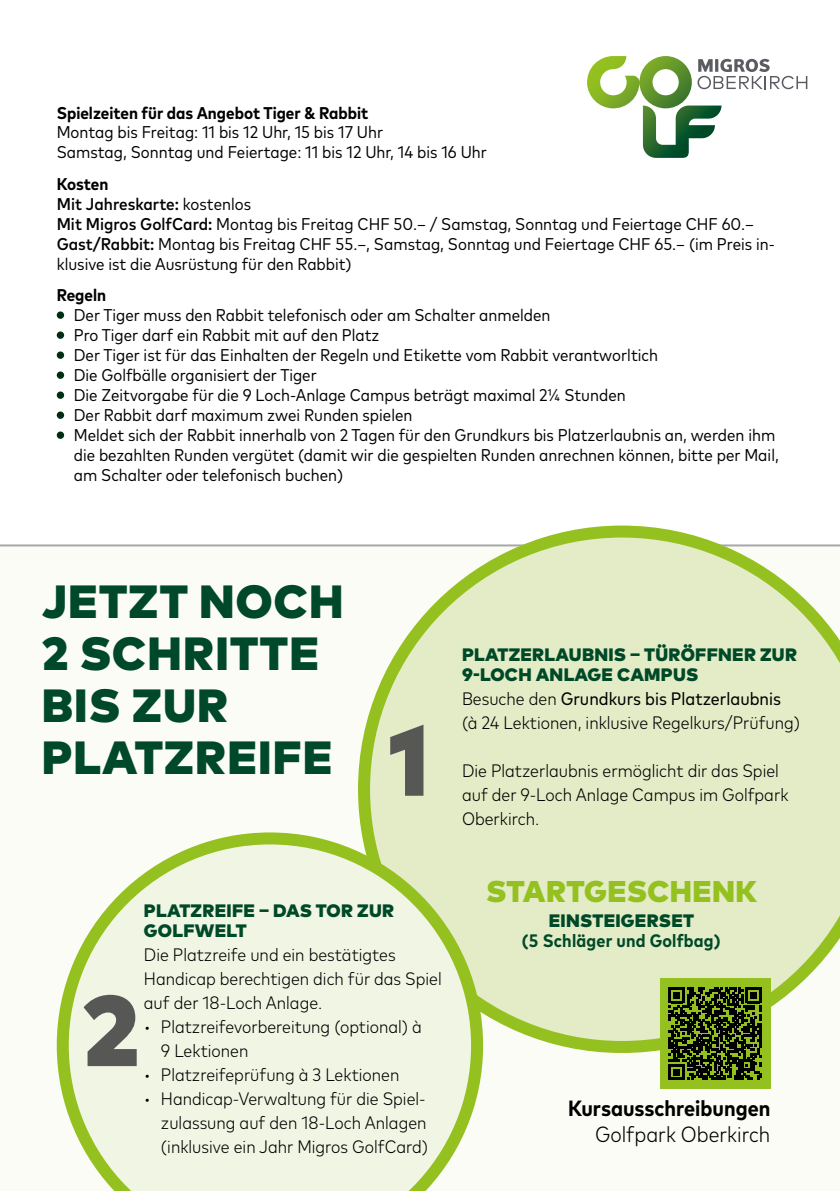
<style>
.page{position:relative;width:840px;height:1191px;background:#fff}
.page>*{position:absolute;margin:0;border:0;box-sizing:border-box;transform-origin:0 0}
.t1{font:900 100px "Mark Pro";color:#575756}
.t2{font:900 46.4px/52px "Mark Pro";letter-spacing:.025em;color:#004928}
.t3{font:900 30px "Mark Pro";letter-spacing:.01em;color:#94c11f}
.t4{font:700 condensed 22px "Mark Pro";color:#000}
.t5{font:300 condensed 22px "Mark Pro";color:#000}
.t6{font:300 condensed 18px/24px "Mark Pro";color:#000}
.t7{font:900 18px/20px "Mark Pro";letter-spacing:.015em;color:#004928}
.t8{font:700 condensed 18px "Mark Pro";letter-spacing:.01em;color:#004928}
.t9{font:condensed 17px/20px "Mark Pro";color:#000}
.t10{font:700 condensed 17px "Mark Pro";color:#000}
.s1{font-weight:700}
.s2{font-weight:500}
.s3{font-weight:400}
</style>
<div class="page">
<svg style="left:358px;top:525px;width:481px;height:528px;background:#e1ebc3"></svg>
<svg style="left:57px;top:832px;width:426px;height:359px;background:#e9f1d4"></svg>
<div style="left:659px;top:978px;width:111px;height:111px;background:#94c11f"></div>
<svg style="left:668px;top:987px;width:93px;height:93px"></svg>
<svg style="left:587px;top:56px;width:219px;height:102px"></svg>
<div style="left:57px;top:311px;width:7px;height:8px;background:#002e15;border-radius:50%"></div>
<div style="left:57px;top:331px;width:7px;height:8px;background:#002e15;border-radius:50%"></div>
<div style="left:57px;top:351px;width:7px;height:8px;background:#002e15;border-radius:50%"></div>
<div style="left:57px;top:371px;width:7px;height:8px;background:#002e15;border-radius:50%"></div>
<div style="left:57px;top:391px;width:7px;height:8px;background:#002e15;border-radius:50%"></div>
<div style="left:57px;top:411px;width:7px;height:8px;background:#002e15;border-radius:50%"></div>
<div style="left:57px;top:431px;width:7px;height:8px;background:#002e15;border-radius:50%"></div>
<p class="t10" style="left:57px;top:100px;width:313px">Spielzeiten für das Angebot Tiger &amp; Rabbit</p>
<p class="t9" style="left:57px;top:121px;width:431px">Montag bis Freitag: 11 bis 12 Uhr, 15 bis 17 Uhr<br>Samstag, Sonntag und Feiertage: 11 bis 12 Uhr, 14 bis 16 Uhr</p>
<p class="t9" style="left:57px;top:173px;width:719px"><span class="s1">Kosten<br></span><span class="s2">Mit Jahreskarte:</span> kostenlos<br><span class="s2">Mit Migros GolfCard:</span> Montag bis Freitag CHF 50.– / Samstag, Sonntag und Feiertage CHF 60.– <span class="s2">Gast/Rabbit:</span> Montag bis Freitag CHF 55.–, Samstag, Sonntag und Feiertage CHF 65.– (im Preis in&shy;klusive ist die Ausrüstung für den Rabbit)</p>
<p class="t10" style="left:57px;top:282px;width:51px">Regeln</p>
<p class="t9" style="left:74px;top:304px;width:706px">Der Tiger muss den Rabbit telefonisch oder am Schalter anmelden<br>Pro Tiger darf ein Rabbit mit auf den Platz<br>Der Tiger ist für das Einhalten der Regeln und Etikette vom Rabbit verantworltich<br>Die Golfbälle organisiert der Tiger<br>Die Zeitvorgabe für die 9 Loch-Anlage Campus beträgt maximal 2¼ Stunden<br>Der Rabbit darf maximum zwei Runden spielen<br>Meldet sich der Rabbit innerhalb von 2 Tagen für den Grundkurs bis Platzerlaubnis an, werden ihm die bezahlten Runden vergütet (damit wir die gespielten Runden anrechnen können, bitte per Mail, am Schalter oder telefonisch buchen)</p>
<h2 class="t2" style="left:42px;top:572px;width:303px">JETZT NOCH<br>2 SCHRITTE<br>BIS ZUR<br>PLATZREIFE</h2>
<h1 class="t1" style="left:388px;top:683px;width:42px">1</h1>
<p class="t7" style="left:461px;top:643px;width:336px">PLATZERLAUBNIS – TÜRÖFFNER ZUR<br>9-LOCH ANLAGE CAMPUS</p>
<p class="t6" style="left:461px;top:685px;width:339px">Besuche den <span class="s3">Grundkurs bis Platzerlaubnis </span>(à 24 Lektionen, inklusive Regelkurs/Prüfung)</p>
<p class="t6" style="left:461px;top:757px;width:328px">Die Platzerlaubnis ermöglicht dir das Spiel auf der 9-Loch Anlage Campus im Golfpark<br>Oberkirch.</p>
<p class="t7" style="left:144px;top:898px;width:251px">PLATZREIFE – DAS TOR ZUR<br>GOLFWELT</p>
<p class="t6" style="left:144px;top:941px;width:299px">Die Platzreife und ein bestätigtes<br>Handicap berechtigen dich für das Spiel auf der 18-Loch Anlage.</p>
<p class="t6" style="left:161px;top:1013px;width:262px;text-indent:-17px">• Platzreifevorbereitung (optional) à<br>9 Lektionen</p>
<p class="t6" style="left:144px;top:1061px;width:257px">• Platzreifeprüfung à 3 Lektionen</p>
<p class="t6" style="left:161px;top:1085px;width:268px;text-indent:-17px">• Handicap-Verwaltung für die Spiel&shy;zulassung auf den 18-Loch Anlagen (inklusive ein Jahr Migros GolfCard)</p>
<h1 class="t1" style="left:81px;top:953px;width:59px">2</h1>
<h3 class="t3" style="left:486px;top:867px;width:272px">STARTGESCHENK</h3>
<p class="t7" style="left:548px;top:909px;width:146px">EINSTEIGERSET</p>
<p class="t8" style="left:521px;top:927px;width:200px">(5 Schläger und Golfbag)</p>
<p class="t4" style="left:567px;top:1092px;width:204px">Kursausschreibungen</p>
<p class="t5" style="left:594px;top:1118px;width:177px">Golfpark Oberkirch</p>
</div>
